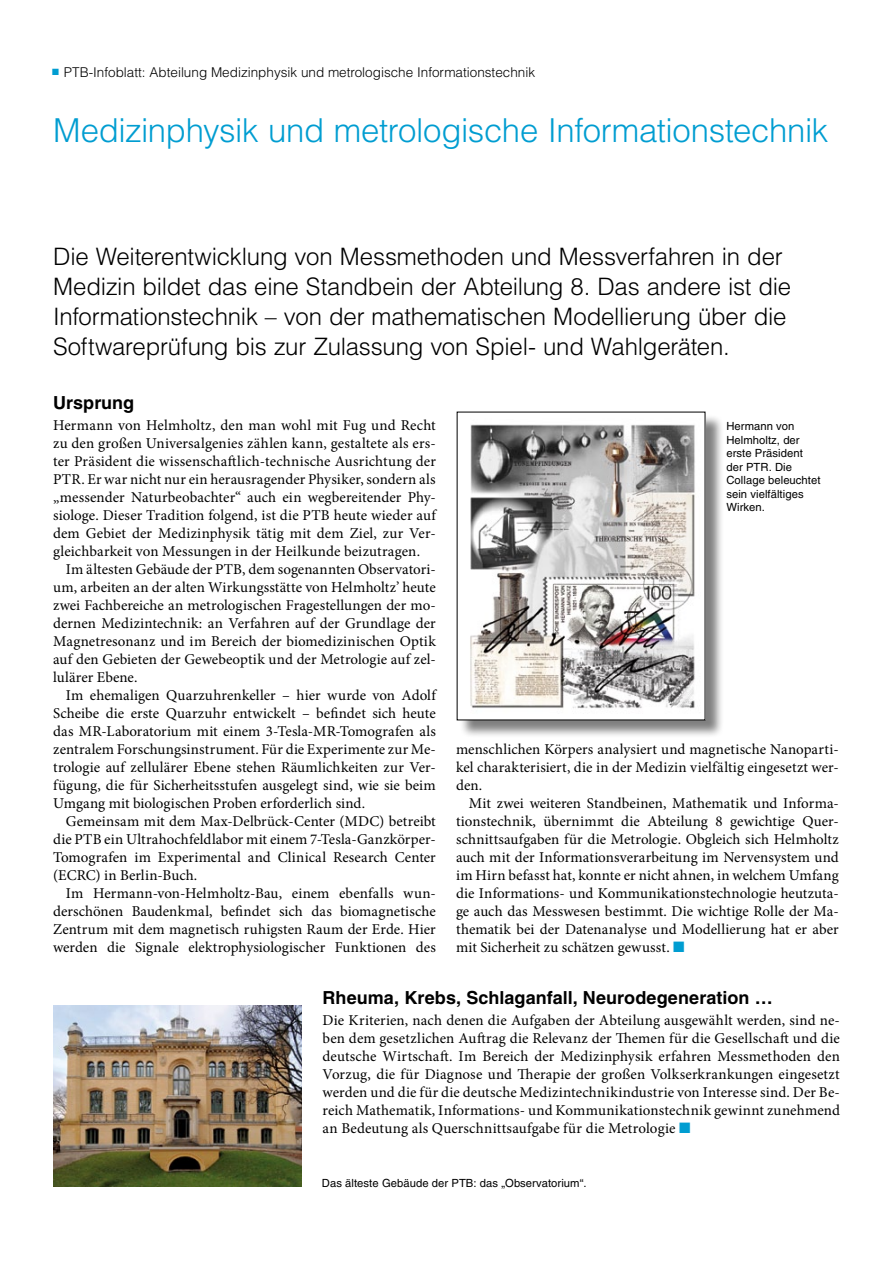
<style>
.page{position:relative;width:893px;height:1263px;background:#fff}
.page>*{position:absolute;margin:0;border:0;box-sizing:border-box;transform-origin:0 0}
.t1{font:300 33px "Helvetica LT Std";letter-spacing:-.01em;color:#009dd1}
.t2{font:300 24px/30px "Helvetica LT Std";letter-spacing:-.01em;color:#000}
.t3{font:700 18px "Helvetica LT Std";letter-spacing:.005em;color:#000}
.t4{font:15px/18px "Minion Pro";letter-spacing:.005em;color:#000;text-align:justify}
.t5{font:300 13.5px "Helvetica LT Std";color:#000}
.t6{font:11.25px/13.5px "Helvetica LT Std";letter-spacing:.005em;color:#000}
.s1{color:#009dd1}
</style>
<div class="page">
<div style="left:459px;top:414px;width:265px;height:325px;background:#000;opacity:.5"></div>
<img style="left:459px;top:414px;width:244px;height:304px">
<img style="left:53px;top:1006px;width:248px;height:180px">
<p class="t5" style="left:52px;top:63px;width:485px"><span class="s1">■</span> ptb-Infoblatt: Abteilung Medizinphysik und metrologische Informationstechnik</p>
<h1 class="t1" style="left:53px;top:110px;width:777px">Medizinphysik und metrologische Informationstechnik</h1>
<p class="t2" style="left:53px;top:241px;width:739px">Die Weiterentwicklung von Messmethoden und Messverfahren in der Medizin bildet das eine Standbein der Abteilung 8. Das andere ist die Informationstechnik – von der mathematischen Modellierung über die Softwareprüfung bis zur Zulassung von Spiel- und Wahlgeräten.</p>
<p class="t3" style="left:53px;top:392px;width:83px">Ursprung</p>
<p class="t4" style="left:53px;top:417px;width:384px">Hermann von Helmholtz, den man wohl mit Fug und Recht zu den großen Universalgenies zählen kann, gestaltete als ers&shy;ter Präsident die wissenschaftlich-technische Ausrichtung der PTR. Er war nicht nur ein herausragender Physiker, sondern als „messender Naturbeobachter“ auch ein wegbereitender Phy&shy;siologe. Dieser Tradition folgend, ist die PTB heute wieder auf dem Gebiet der Medizinphysik tätig mit dem Ziel, zur Ver&shy;gleichbarkeit von Messungen in der Heilkunde beizutragen.</p>
<p class="t4" style="left:53px;top:561px;width:384px;text-indent:13px">Im ältesten Gebäude der PTB, dem sogenannten Observatori&shy;um, arbeiten an der alten Wirkungsstätte von Helmholtz’ heute zwei Fachbereiche an metrologischen Fragestellungen der mo&shy;dernen Medizintechnik: an Verfahren auf der Grundlage der Magnetresonanz und im Bereich der biomedizinischen Optik auf den Gebieten der Gewebeoptik und der Metrologie auf zel&shy;lulärer Ebene.</p>
<p class="t4" style="left:53px;top:687px;width:384px;text-indent:13px">Im ehemaligen Quarzuhrenkeller – hier wurde von Adolf Scheibe die erste Quarzuhr entwickelt – befindet sich heute das MR-Laboratorium mit einem 3-Tesla-MR-Tomografen als zentralem Forschungsinstrument. Für die Experimente zur Me&shy;trologie auf zellulärer Ebene stehen Räumlichkeiten zur Ver&shy;fügung, die für Sicherheitsstufen ausgelegt sind, wie sie beim Umgang mit biologischen Proben erforderlich sind.</p>
<p class="t4" style="left:53px;top:813px;width:384px;text-indent:13px">Gemeinsam mit dem Max-Delbrück-Center (MDC) betreibt die PTB ein Ultrahochfeldlabor mit einem 7-Tesla-Ganzkörper-Tomografen im Experimental and Clinical Research Center (ECRC) in Berlin-Buch.</p>
<p class="t4" style="left:53px;top:885px;width:384px;text-indent:13px">Im Hermann-von-Helmholtz-Bau, einem ebenfalls wun&shy;derschönen Baudenkmal, befindet sich das biomagnetische Zentrum mit dem magnetisch ruhigsten Raum der Erde. Hier werden die Signale elektrophysiologischer Funktionen des</p>
<p class="t6" style="left:726px;top:419px;width:96px">Hermann von<br>Helmholtz, der erste Präsident der PTR. Die<br>Collage beleuchtet sein vielfältiges<br>Wirken.</p>
<p class="t4" style="left:456px;top:741px;width:384px">menschlichen Körpers analysiert und magnetische Nanoparti&shy;kel charakterisiert, die in der Medizin vielfältig eingesetzt wer&shy;den.</p>
<p class="t4" style="left:456px;top:795px;width:384px;text-indent:13px">Mit zwei weiteren Standbeinen, Mathematik und Informa&shy;tionstechnik, übernimmt die Abteilung 8 gewichtige Quer&shy;schnittsaufgaben für die Metrologie. Obgleich sich Helmholtz auch mit der Informationsverarbeitung im Nervensystem und im Hirn befasst hat, konnte er nicht ahnen, in welchem Umfang die Informations- und Kommunikationstechnologie heutzuta&shy;ge auch das Messwesen bestimmt. Die wichtige Rolle der Ma&shy;thematik bei der Datenanalyse und Modellierung hat er aber mit Sicherheit zu schätzen gewusst. <span class="s1">■</span></p>
<p class="t3" style="left:323px;top:986px;width:452px">Rheuma, Krebs, Schlaganfall, Neurodegeneration …</p>
<p class="t4" style="left:323px;top:1011px;width:519px">Die Kriterien, nach denen die Aufgaben der Abteilung ausgewählt werden, sind ne&shy;ben dem gesetzlichen Auftrag die Relevanz der Themen für die Gesellschaft und die deutsche Wirtschaft. Im Bereich der Medizinphysik erfahren Messmethoden den Vorzug, die für Diagnose und Therapie der großen Volkserkrankungen eingesetzt werden und die für die deutsche Medizintechnikindustrie von Interesse sind. Der Be&shy;reich Mathematik, Informations- und Kommunikationstechnik gewinnt zunehmend an Bedeutung als Querschnittsaufgabe für die Metrologie <span class="s1">■</span></p>
<p class="t6" style="left:322px;top:1176px;width:266px">Das älteste Gebäude der PTB: das „Observatorium“.</p>
</div>
